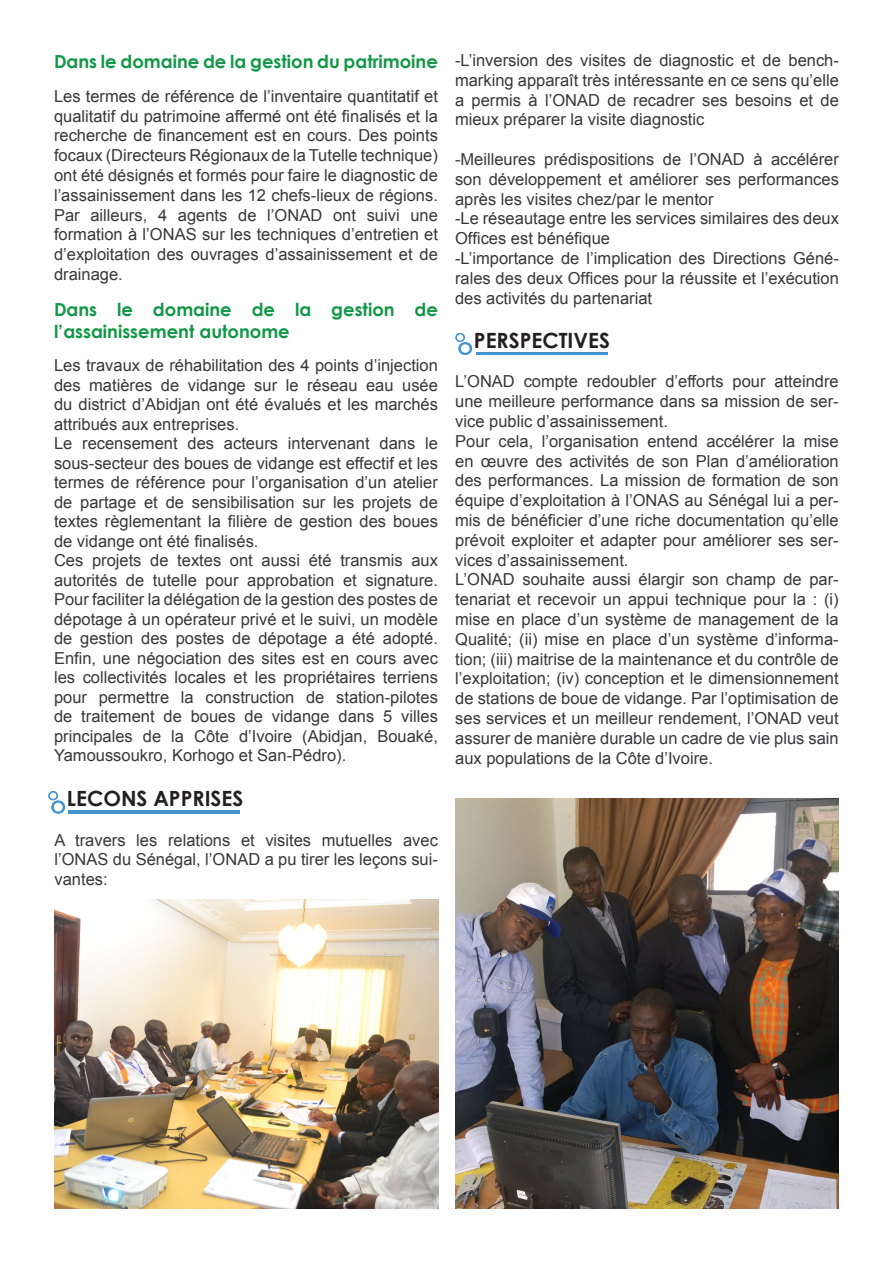
<style>
.page{position:relative;width:893px;height:1263px;background:#fff}
.page>*{position:absolute;margin:0;border:0;box-sizing:border-box;transform-origin:0 0}
.t1{font:700 21px "Century Gothic";color:#231f20}
.t2{font:700 18px/21.6px "Century Gothic";color:#129747}
.t3{font:16.5px/19.8px "Arial";color:#383839;text-align:justify}
.t4{font:16.5px/19.8px "Arial";color:#38383a;text-align:justify}
</style>
<div class="page">
<hr style="left:476px;top:352px;width:132px;height:3px;background:#4194d0">
<svg style="left:455px;top:333px;width:17px;height:22px"></svg>
<img style="left:54px;top:899px;width:384px;height:310px">
<img style="left:455px;top:799px;width:383px;height:410px">
<hr style="left:69px;top:811px;width:171px;height:3px;background:#4194d0">
<svg style="left:48px;top:791px;width:17px;height:23px"></svg>
<p class="t2" style="left:54px;top:49px;width:385px">Dans le domaine de la gestion du patrimoine</p>
<p class="t3" style="left:54px;top:86px;width:385px">Les termes de référence de l’inventaire quantitatif et qualitatif du patrimoine affermé ont été finalisés et la recherche de financement est en cours. Des points focaux (Directeurs Régionaux de la Tutelle technique) ont été désignés et formés pour faire le diagnostic de l’assainissement dans les 12 chefs-lieux de régions.<br>Par ailleurs, 4 agents de l’ONAD ont suivi une formation à l’ONAS sur les techniques d’entretien et d’exploitation des ouvrages d’assainissement et de drainage.</p>
<p class="t2" style="left:54px;top:298px;width:385px">Dans le domaine de la gestion de l’assainissement autonome</p>
<p class="t3" style="left:54px;top:356px;width:385px">Les travaux de réhabilitation des 4 points d’injection des matières de vidange sur le réseau eau usée du district d’Abidjan ont été évalués et les marchés attribués aux entreprises.</p>
<p class="t3" style="left:54px;top:434px;width:385px">Le recensement des acteurs intervenant dans le sous-secteur des boues de vidange est effectif et les termes de référence pour l’organisation d’un atelier de partage et de sensibilisation sur les projets de textes règlementant la filière de gestion des boues de vidange ont été finalisés.</p>
<p class="t3" style="left:54px;top:551px;width:385px">Ces projets de textes ont aussi été transmis aux autorités de tutelle pour approbation et signature.<br>Pour faciliter la délégation de la gestion des postes de dépotage à un opérateur privé et le suivi, un modèle de gestion des postes de dépotage a été adopté.<br>Enfin, une négociation des sites est en cours avec les collectivités locales et les propriétaires terriens pour permettre la construction de station-pilotes de traitement de boues de vidange dans 5 villes principales de la Côte d’Ivoire (Abidjan, Bouaké, Yamoussoukro, Korhogo et San-Pédro).</p>
<p class="t1" style="left:67px;top:782px;width:178px">LECONS APPRISES</p>
<p class="t3" style="left:54px;top:830px;width:385px">A travers les relations et visites mutuelles avec l’ONAS du Sénégal, l’ONAD a pu tirer les leçons sui&shy;vantes:</p>
<p class="t3" style="left:455px;top:50px;width:385px">-L’inversion des visites de diagnostic et de bench&shy;marking apparaît très intéressante en ce sens qu’elle a permis à l’ONAD de recadrer ses besoins et de mieux préparer la visite diagnostic</p>
<p class="t3" style="left:455px;top:149px;width:385px">-Meilleures prédispositions de l’ONAD à accélérer son développement et améliorer ses performances après les visites chez/par le mentor</p>
<p class="t3" style="left:455px;top:209px;width:385px">-Le réseautage entre les services similaires des deux<br>Offices est bénéfique</p>
<p class="t3" style="left:455px;top:248px;width:385px">-L’importance de l’implication des Directions Géné&shy;rales des deux Offices pour la réussite et l’exécution des activités du partenariat</p>
<p class="t1" style="left:474px;top:324px;width:138px">PERSPECTIVES</p>
<p class="t4" style="left:455px;top:371px;width:385px">L’ONAD compte redoubler d’efforts pour atteindre une meilleure performance dans sa mission de ser&shy;vice public d’assainissement.</p>
<p class="t4" style="left:455px;top:431px;width:385px">Pour cela, l’organisation entend accélérer la mise en œuvre des activités de son Plan d’amélioration des performances. La mission de formation de son équipe d’exploitation à l’ONAS au Sénégal lui a per&shy;mis de bénéficier d’une riche documentation qu’elle prévoit exploiter et adapter pour améliorer ses ser&shy;vices d’assainissement.</p>
<p class="t4" style="left:455px;top:569px;width:385px">L’ONAD souhaite aussi élargir son champ de par&shy;tenariat et recevoir un appui technique pour la : (i) mise en place d’un système de management de la Qualité; (ii) mise en place d’un système d’informa&shy;tion; (iii) maitrise de la maintenance et du contrôle de l’exploitation; (iv) conception et le dimensionnement de stations de boue de vidange. Par l’optimisation de ses services et un meilleur rendement, l’ONAD veut assurer de manière durable un cadre de vie plus sain aux populations de la Côte d’Ivoire.</p>
</div>
